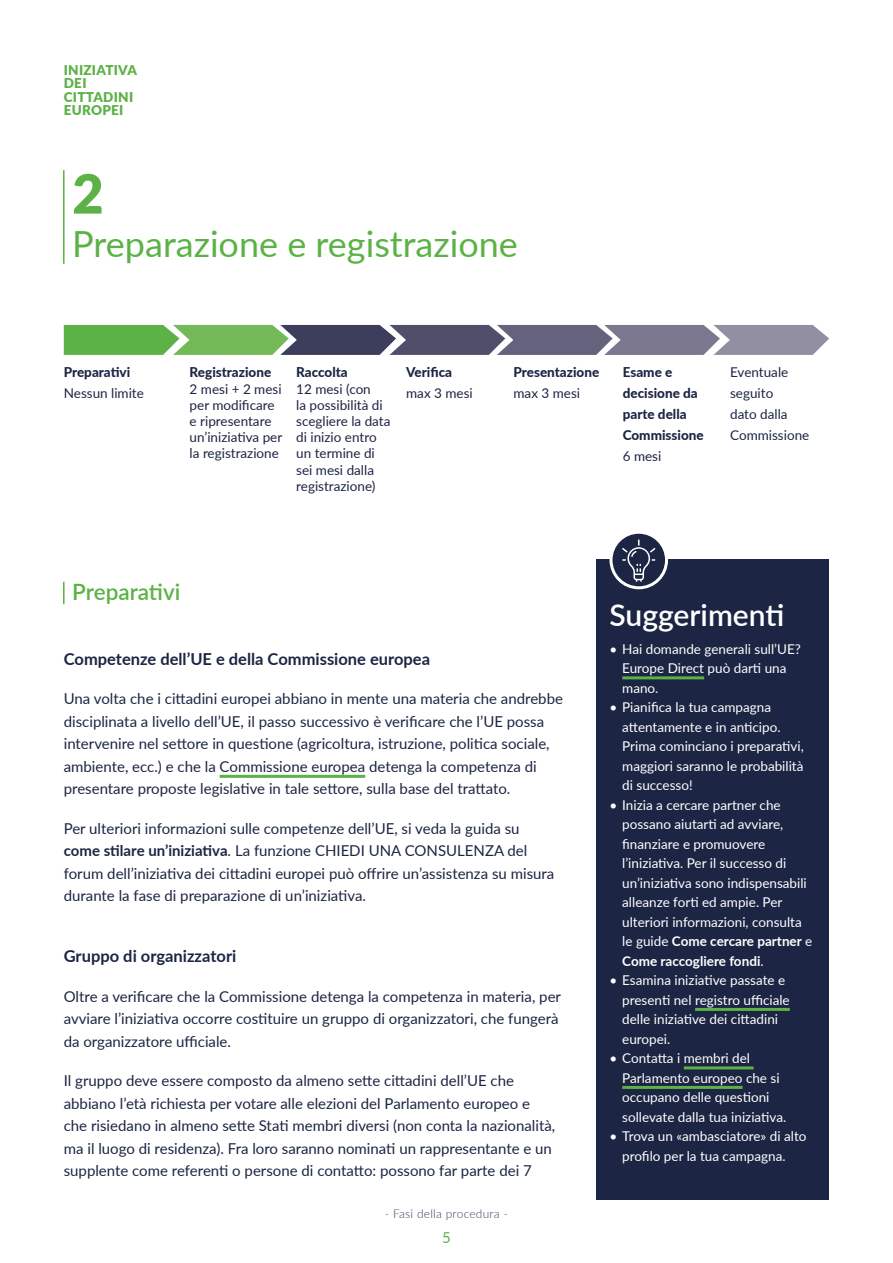
<style>
.page{position:relative;width:893px;height:1263px;background:#fff}
.page>*{position:absolute;margin:0;border:0;box-sizing:border-box;transform-origin:0 0}
.t1{font:900 54px "Lato";color:#5cb246}
.t2{font:36px "Lato";color:#5cb246}
.t3{font:600 30px "Lato";color:#fff}
.t4{font:600 22.5px "Lato";letter-spacing:-.005em;color:#5cb246}
.t5{font:700 16.5px "Lato";color:#1c2543}
.t6{font:15px/22.5px "Lato";color:#1c2543}
.t7{font:15px "Lato";color:#5cb246}
.t8{font:13.5px/19.5px "Lato";color:#fff}
.t9{font:13.5px/16.2px "Lato";color:#1c2543}
.t10{font:800 13.5px/21px "Lato";color:#1c2543}
.t11{font:900 13.5px/13.5px "Lato";letter-spacing:.02em;color:#5cb246}
.t12{font:300 12px "Lato";letter-spacing:.02em;color:#3c3e5c}
.s1{font-weight:700}
</style>
<div class="page">
<hr style="left:63px;top:170px;width:2px;height:94px;background:#5cb246">
<svg style="left:64px;top:325px;width:765px;height:30px;background:#72867b"></svg>
<hr style="left:63px;top:582px;width:2px;height:22px;background:#5cb246">
<hr style="left:220px;top:775px;width:145px;height:3px;background:#5cb246">
<div style="left:597px;top:559px;width:232px;height:640px;background:#1c2543"></div>
<hr style="left:622px;top:676px;width:82px;height:3px;background:#5cb246">
<hr style="left:695px;top:1008px;width:95px;height:3px;background:#5cb246">
<hr style="left:684px;top:1066px;width:70px;height:3px;background:#5cb246">
<hr style="left:622px;top:1086px;width:120px;height:3px;background:#5cb246">
<svg style="left:611px;top:532px;width:55px;height:56px"></svg>
<div style="left:609px;top:531px;width:59px;height:58px;border:3px solid #fff;border-radius:50%"></div>
<svg style="left:622px;top:539px;width:33px;height:43px"></svg>
<p class="t11" style="left:64px;top:62px;width:75px">INIZIATIVA<br>DEI<br>CITTADINI<br>EUROPEI</p>
<h1 class="t1" style="left:72px;top:153px;width:33px">2</h1>
<h2 class="t2" style="left:72px;top:218px;width:447px">Preparazione e registrazione</h2>
<p class="t10" style="left:64px;top:361px;width:68px">Preparativi</p>
<p class="t9" style="left:64px;top:385px;width:82px">Nessun limite</p>
<p class="t10" style="left:190px;top:361px;width:83px">Registrazione</p>
<p class="t9" style="left:190px;top:380px;width:94px">2 mesi + 2 mesi per modificare e ripresentare un’iniziativa per la registrazione</p>
<p class="t10" style="left:296px;top:361px;width:53px">Raccolta</p>
<p class="t9" style="left:296px;top:380px;width:96px">12 mesi (con<br>la possibilità di scegliere la data di inizio entro un termine di sei mesi dalla registrazione)</p>
<p class="t10" style="left:406px;top:361px;width:47px">Verifica</p>
<p class="t9" style="left:406px;top:385px;width:68px">max 3 mesi</p>
<p class="t10" style="left:514px;top:361px;width:87px">Presentazione</p>
<p class="t9" style="left:514px;top:385px;width:68px">max 3 mesi</p>
<p class="t10" style="left:623px;top:361px;width:82px">Esame e decisione da parte della<br>Commissione</p>
<p class="t9" style="left:623px;top:448px;width:40px">6 mesi</p>
<p class="t9" style="left:730px;top:361px;width:81px;line-height:21px">Eventuale seguito<br>dato dalla<br>Commissione</p>
<h3 class="t4" style="left:72px;top:575px;width:110px">Preparativi</h3>
<p class="t5" style="left:64px;top:647px;width:368px">Competenze dell’UE e della Commissione europea</p>
<p class="t6" style="left:64px;top:687px;width:501px">Una volta che i cittadini europei abbiano in mente una materia che andrebbe disciplinata a livello dell’UE, il passo successivo è verificare che l’UE possa intervenire nel settore in questione (agricoltura, istruzione, politica sociale, ambiente, ecc.) e che la Commissione europea detenga la competenza di presentare proposte legislative in tale settore, sulla base del trattato.</p>
<p class="t6" style="left:64px;top:816px;width:492px">Per ulteriori informazioni sulle competenze dell’UE, si veda la guida su <span class="s1">come stilare un’iniziativa</span>. La funzione CHIEDI UNA CONSULENZA del forum dell’iniziativa dei cittadini europei può offrire un’assistenza su misura durante la fase di preparazione di un’iniziativa.</p>
<p class="t5" style="left:64px;top:944px;width:174px">Gruppo di organizzatori</p>
<p class="t6" style="left:64px;top:984px;width:499px">Oltre a verificare che la Commissione detenga la competenza in materia, per avviare l’iniziativa occorre costituire un gruppo di organizzatori, che fungerà da organizzatore ufficiale.</p>
<p class="t6" style="left:64px;top:1069px;width:493px">Il gruppo deve essere composto da almeno sette cittadini dell’UE che abbiano l’età richiesta per votare alle elezioni del Parlamento europeo e che risiedano in almeno sette Stati membri diversi (non conta la nazionalità, ma il luogo di residenza). Fra loro saranno nominati un rappresentante e un supplente come referenti o persone di contatto: possono far parte dei 7</p>
<p class="t12" style="left:385px;top:1206px;width:124px">- Fasi della procedura -</p>
<p class="t7" style="left:442px;top:1227px;width:10px">5</p>
<h3 class="t3" style="left:609px;top:593px;width:176px">Suggerimenti</h3>
<p class="t8" style="left:622px;top:639px;width:180px;text-indent:-13px">• Hai domande generali sull’UE?<br>Europe Direct può darti una mano.</p>
<p class="t8" style="left:622px;top:697px;width:183px;text-indent:-13px">• Pianifica la tua campagna attentamente e in anticipo.<br>Prima cominciano i preparativi, maggiori saranno le probabilità di successo!</p>
<p class="t8" style="left:622px;top:795px;width:192px;text-indent:-13px">• Inizia a cercare partner che possano aiutarti ad avviare, finanziare e promuovere l’iniziativa. Per il successo di un’iniziativa sono indispensabili alleanze forti ed ampie. Per ulteriori informazioni, consulta le guide <span class="s1">Come cercare partner</span> e<br><span class="s1">Come raccogliere fondi</span>.</p>
<p class="t8" style="left:622px;top:970px;width:169px;text-indent:-13px">• Esamina iniziative passate e presenti nel registro ufficiale delle iniziative dei cittadini europei.</p>
<p class="t8" style="left:622px;top:1048px;width:166px;text-indent:-13px">• Contatta i membri del<br>Parlamento europeo che si occupano delle questioni sollevate dalla tua iniziativa.</p>
<p class="t8" style="left:609px;top:1126px;width:198px;text-align:center">• Trova un «ambasciatore» di alto profilo per la tua campagna.</p>
</div>
